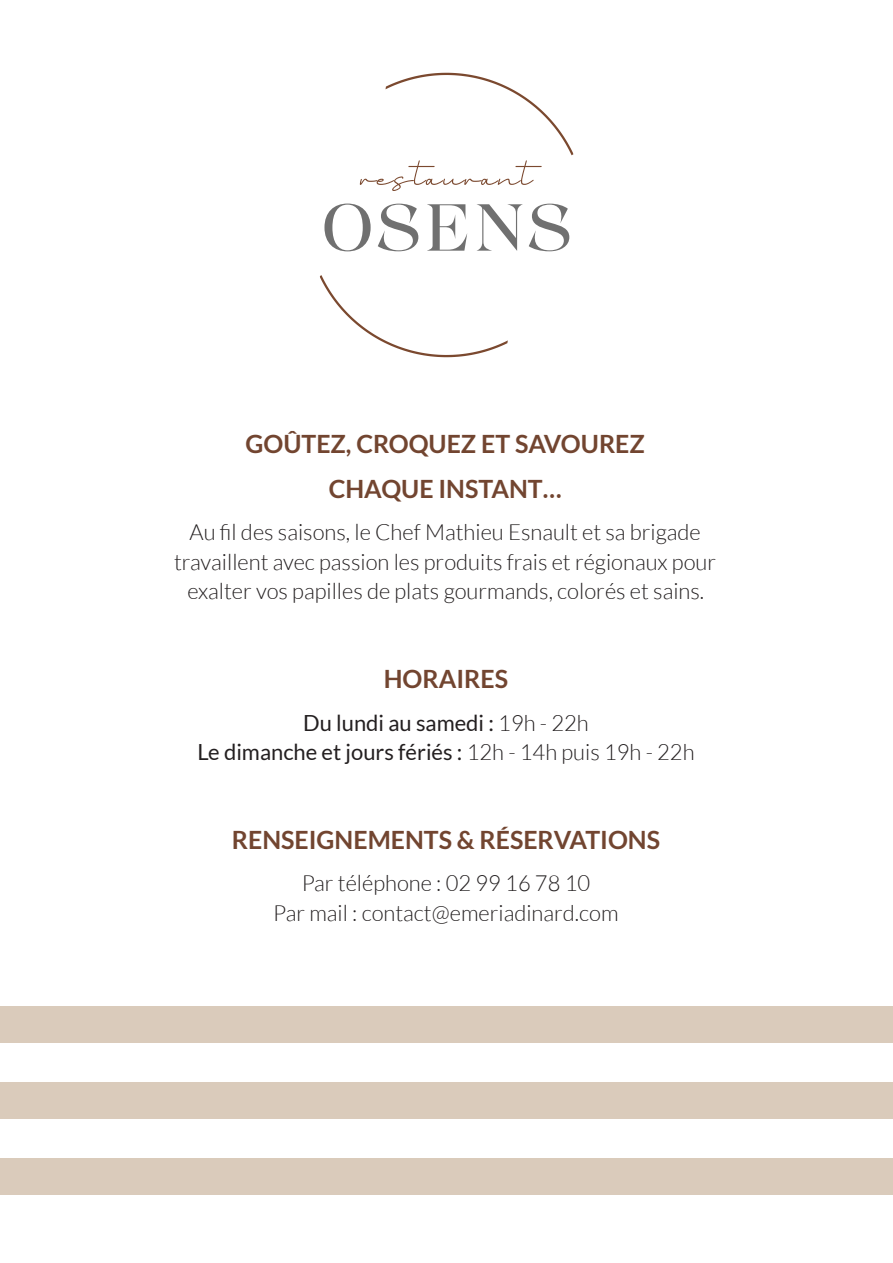
<style>
.page{position:relative;width:893px;height:1263px;background:#fff}
.page>*{position:absolute;margin:0;border:0;box-sizing:border-box;transform-origin:0 0}
.t1{font:700 25.2px/44.4px "Lato";color:#724530;text-align:center}
.t2{font:300 22.2px/29.5px "Lato";color:#231f20;text-align:center}
.t3{font:22.2px/29.5px "Lato";color:#231f20;text-align:center}
.s1{font-weight:300}
</style>
<div class="page">
<div style="left:0;top:1158px;width:893px;height:37px;background:#dacbbb"></div>
<div style="left:0;top:1082px;width:893px;height:37px;background:#dacbbb"></div>
<div style="left:0;top:1006px;width:893px;height:36px;background:#dacbbb"></div>
<svg style="left:319px;top:73px;width:255px;height:284px"></svg>
<svg style="left:360px;top:160px;width:182px;height:31px"></svg>
<svg style="left:324px;top:204px;width:47px;height:47px"></svg>
<svg style="left:378px;top:204px;width:40px;height:47px"></svg>
<svg style="left:427px;top:204px;width:40px;height:47px"></svg>
<svg style="left:477px;top:204px;width:46px;height:47px"></svg>
<svg style="left:529px;top:204px;width:40px;height:47px"></svg>
<p class="t1" style="left:245px;top:422px;width:401px">GOÛTEZ, CROQUEZ ET SAVOUREZ<br>CHAQUE INSTANT…</p>
<p class="t2" style="left:174px;top:517px;width:544px">Au fil des saisons, le Chef Mathieu Esnault et sa brigade travaillent avec passion les produits frais et régionaux pour exalter vos papilles de plats gourmands, colorés et sains.</p>
<p class="t1" style="left:384px;top:656px;width:126px">HORAIRES</p>
<p class="t3" style="left:197px;top:707px;width:499px">Du lundi au samedi : <span class="s1">19h - 22h<br></span>Le dimanche et jours fériés : <span class="s1">12h - 14h puis 19h - 22h</span></p>
<p class="t1" style="left:232px;top:817px;width:430px">RENSEIGNEMENTS &amp; RÉSERVATIONS</p>
<p class="t2" style="left:273px;top:869px;width:347px">Par téléphone : 02 99 16 78 10<br>Par mail : contact@emeriadinard.com</p>
</div>
